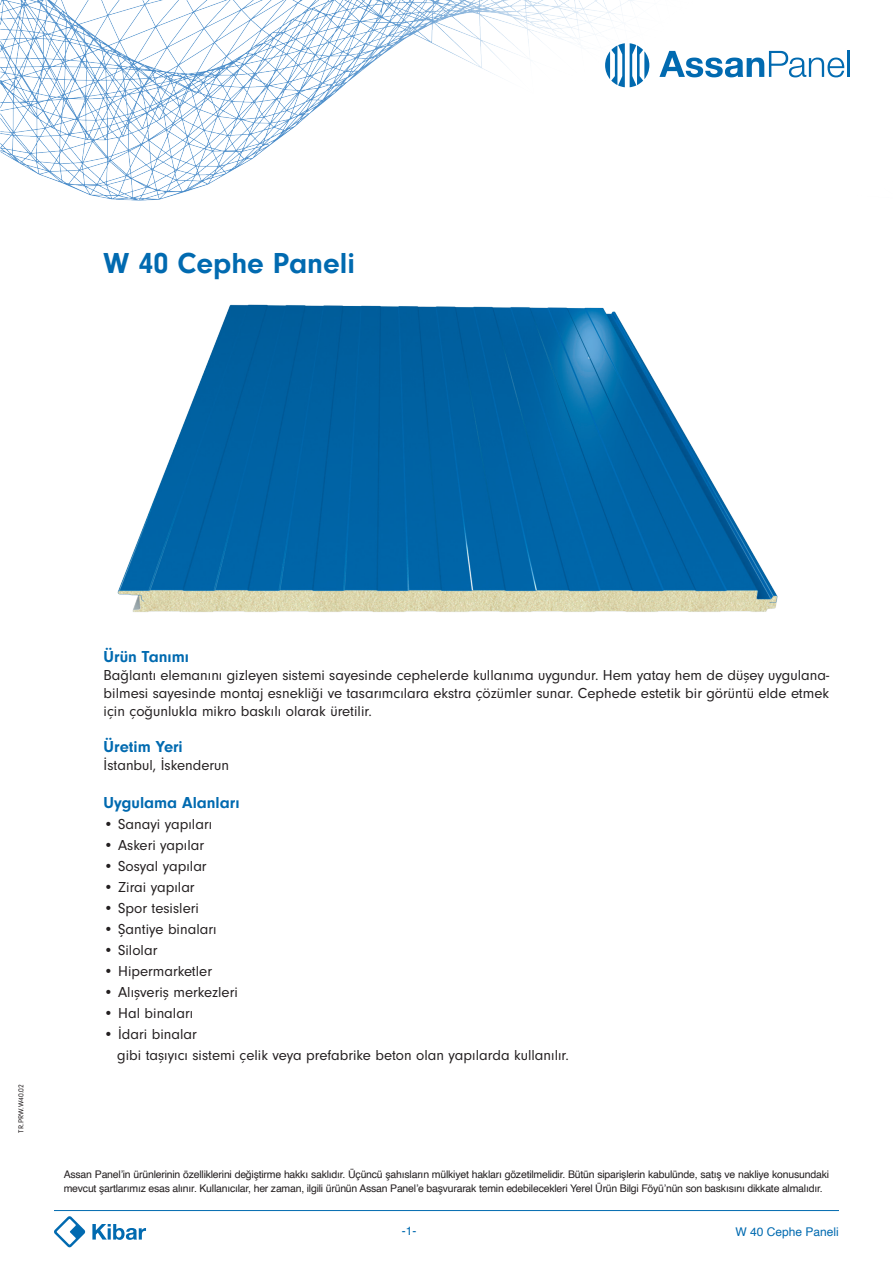
<style>
.page{position:relative;width:893px;height:1263px;background:#fff}
.page>*{position:absolute;margin:0;border:0;box-sizing:border-box;transform-origin:0 0}
.t1{font:700 30px "Neuzeit Gro";color:#016ab0}
.t2{font:700 16.5px "Neuzeit Gro";color:#016ab0}
.t3{font:15px/18px "Neuzeit Gro";color:#231f20;text-align:justify}
.t4{font:12px "Helvetica";color:#016ab0}
.t5{font:10.5px/13.5px "Helvetica";letter-spacing:-.02em;color:#231f20}
.t6{font:7.5px "Neuzeit Gro";color:#231f20}
</style>
<div class="page">
<img style="left:0;top:0;width:850px;height:1248px">
<svg style="left:605px;top:43px;width:44px;height:44px"></svg>
<svg style="left:659px;top:51px;width:185px;height:26px"></svg>
<hr style="left:847px;top:51px;width:3px;height:26px;background:#016ab0">
<img style="left:117px;top:304px;width:660px;height:309px">
<svg style="left:92px;top:1224px;width:54px;height:16px"></svg>
<svg style="left:54px;top:1216px;width:31px;height:31px"></svg>
<hr style="left:54px;top:1210px;width:785px;height:1px;background:#016ab0">
<h1 class="t1" style="left:104px;top:247px;width:253px">W 40 Cephe Paneli</h1>
<p class="t6" style="left:17px;top:1132px;width:50px;rotate:-90deg">TR.PRW.W40.02</p>
<p class="t2" style="left:104px;top:648px;width:87px">Ürün Tanımı</p>
<p class="t3" style="left:104px;top:667px;width:727px">Bağlantı elemanını gizleyen sistemi sayesinde cephelerde kullanıma uygundur. Hem yatay hem de düşey uygulana&shy;bilmesi sayesinde montaj esnekliği ve tasarımcılara ekstra çözümler sunar. Cephede estetik bir görüntü elde etmek için çoğunlukla mikro baskılı olarak üretilir.</p>
<p class="t2" style="left:104px;top:738px;width:81px">Üretim Yeri</p>
<p class="t3" style="left:104px;top:757px;width:127px">İstanbul, İskenderun</p>
<p class="t2" style="left:104px;top:793px;width:137px">Uygulama Alanları</p>
<p class="t3" style="left:104px;top:816px;width:110px">• Sanayi yapıları</p>
<p class="t3" style="left:104px;top:837px;width:102px">• Askeri yapılar</p>
<p class="t3" style="left:104px;top:858px;width:105px">• Sosyal yapılar</p>
<p class="t3" style="left:104px;top:879px;width:93px">• Zirai yapılar</p>
<p class="t3" style="left:104px;top:900px;width:97px">• Spor tesisleri</p>
<p class="t3" style="left:104px;top:921px;width:115px">• Şantiye binaları</p>
<p class="t3" style="left:104px;top:942px;width:55px">• Silolar</p>
<p class="t3" style="left:104px;top:963px;width:110px">• Hipermarketler</p>
<p class="t3" style="left:104px;top:984px;width:136px">• Alışveriş merkezleri</p>
<p class="t3" style="left:104px;top:1005px;width:91px">• Hal binaları</p>
<p class="t3" style="left:117px;top:1024px;width:453px;line-height:21px;text-indent:-14px">• İdari binalar<br>gibi taşıyıcı sistemi çelik veya prefabrike beton olan yapılarda kullanılır.</p>
<p class="t5" style="left:64px;top:1168px;width:767px">Assan Panel’in ürünlerinin özelliklerini değiştirme hakkı saklıdır. Üçüncü şahısların mülkiyet hakları gözetilmelidir. Bütün siparişlerin kabulünde, satış ve nakliye konusundaki mevcut şartlarımız esas alınır. Kullanıcılar, her zaman, ilgili ürünün Assan Panel’e başvurarak temin edebilecekleri Yerel Ürün Bilgi Föyü’nün son baskısını dikkate almalıdır.</p>
<p class="t4" style="left:402px;top:1221px;width:16px">-1-</p>
<p class="t4" style="left:736px;top:1222px;width:105px">W 40 Cephe Paneli</p>
</div>
